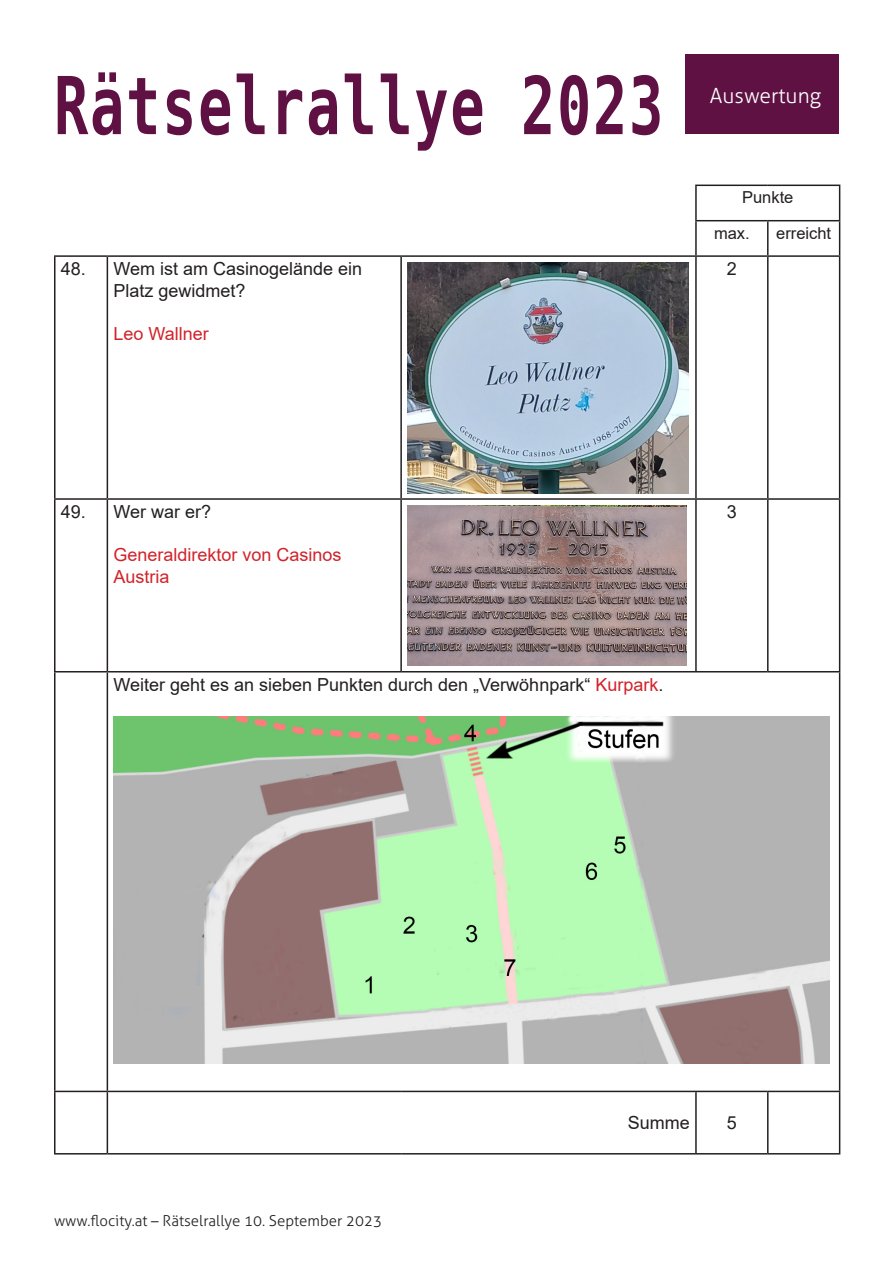
<style>
.page{position:relative;width:893px;height:1263px;background:#fff}
.page>*{position:absolute;margin:0;border:0;box-sizing:border-box;transform-origin:0 0}
.t1{font:700 79.8px "DejaVu Sans Mono";letter-spacing:.03em;color:#5f1143;scale:.71 1}
.t2{font:300 21px "Aller";color:#fff}
.t3{font:18px/21.6px "Arial";color:#231f20}
.t4{font:18px/21.6px "Arial";color:#d1232a}
.t5{font:16.5px "Arial";color:#231f20}
.t6{font:300 15px "Aller";color:#231f20}
.s1{color:#d1232a}
</style>
<div class="page">
<div style="left:686px;top:54px;width:153px;height:80px;background:#5f1143"></div>
<hr style="left:695px;top:185px;width:73px;height:1px;background:#231f20">
<hr style="left:695px;top:186px;width:2px;height:34px;background:#231f20">
<hr style="left:768px;top:185px;width:72px;height:1px;background:#231f20">
<hr style="left:839px;top:186px;width:1px;height:34px;background:#231f20">
<hr style="left:695px;top:220px;width:73px;height:1px;background:#231f20">
<hr style="left:695px;top:221px;width:2px;height:34px;background:#231f20">
<hr style="left:768px;top:220px;width:72px;height:1px;background:#231f20">
<hr style="left:767px;top:221px;width:1px;height:34px;background:#231f20">
<hr style="left:839px;top:221px;width:1px;height:34px;background:#231f20">
<hr style="left:107px;top:257px;width:1px;height:241px;background:#231f20">
<hr style="left:400px;top:257px;width:2px;height:241px;background:#231f20">
<hr style="left:695px;top:257px;width:2px;height:241px;background:#231f20">
<hr style="left:767px;top:257px;width:1px;height:241px;background:#231f20">
<hr style="left:107px;top:500px;width:1px;height:171px;background:#231f20">
<hr style="left:400px;top:500px;width:2px;height:171px;background:#231f20">
<hr style="left:695px;top:500px;width:2px;height:171px;background:#231f20">
<hr style="left:767px;top:500px;width:1px;height:171px;background:#231f20">
<hr style="left:107px;top:672px;width:1px;height:419px;background:#231f20">
<hr style="left:54px;top:1091px;width:53px;height:1px;background:#231f20">
<hr style="left:54px;top:1092px;width:2px;height:61px;background:#231f20">
<hr style="left:107px;top:1091px;width:294px;height:1px;background:#231f20">
<hr style="left:107px;top:1092px;width:1px;height:61px;background:#231f20">
<hr style="left:401px;top:1091px;width:295px;height:1px;background:#231f20">
<hr style="left:696px;top:1091px;width:72px;height:1px;background:#231f20">
<hr style="left:695px;top:1092px;width:2px;height:61px;background:#231f20">
<hr style="left:768px;top:1091px;width:72px;height:1px;background:#231f20">
<hr style="left:767px;top:1092px;width:1px;height:61px;background:#231f20">
<hr style="left:839px;top:1092px;width:1px;height:61px;background:#231f20">
<hr style="left:54px;top:257px;width:2px;height:241px;background:#231f20">
<hr style="left:839px;top:257px;width:1px;height:241px;background:#231f20">
<hr style="left:54px;top:498px;width:53px;height:2px;background:#231f20">
<hr style="left:54px;top:500px;width:2px;height:171px;background:#231f20">
<hr style="left:107px;top:498px;width:294px;height:2px;background:#231f20">
<hr style="left:401px;top:498px;width:295px;height:2px;background:#231f20">
<hr style="left:696px;top:498px;width:72px;height:2px;background:#231f20">
<hr style="left:768px;top:498px;width:72px;height:2px;background:#231f20">
<hr style="left:839px;top:500px;width:1px;height:171px;background:#231f20">
<hr style="left:54px;top:671px;width:53px;height:1px;background:#231f20">
<hr style="left:54px;top:672px;width:2px;height:419px;background:#231f20">
<hr style="left:107px;top:671px;width:294px;height:1px;background:#231f20">
<hr style="left:401px;top:671px;width:295px;height:1px;background:#231f20">
<hr style="left:696px;top:671px;width:72px;height:1px;background:#231f20">
<hr style="left:768px;top:671px;width:72px;height:1px;background:#231f20">
<hr style="left:839px;top:672px;width:1px;height:419px;background:#231f20">
<hr style="left:54px;top:1153px;width:53px;height:1px;background:#231f20">
<hr style="left:107px;top:1153px;width:294px;height:1px;background:#231f20">
<hr style="left:401px;top:1153px;width:295px;height:1px;background:#231f20">
<hr style="left:696px;top:1153px;width:72px;height:1px;background:#231f20">
<hr style="left:768px;top:1153px;width:72px;height:1px;background:#231f20">
<hr style="left:54px;top:255px;width:53px;height:2px;background:#231f20">
<hr style="left:107px;top:255px;width:294px;height:2px;background:#231f20">
<hr style="left:401px;top:255px;width:295px;height:2px;background:#231f20">
<hr style="left:696px;top:255px;width:72px;height:2px;background:#231f20">
<hr style="left:768px;top:255px;width:72px;height:2px;background:#231f20">
<img style="left:407px;top:262px;width:282px;height:231px">
<img style="left:407px;top:505px;width:280px;height:161px">
<img style="left:113px;top:716px;width:716px;height:348px">
<h1 class="t1" style="left:54px;top:50px;width:860px">Rätselrallye 2023</h1>
<p class="t3" style="left:61px;top:258px;width:27px">48.</p>
<p class="t3" style="left:113px;top:258px;width:250px">Wem ist am Casinogelände ein<br>Platz gewidmet?</p>
<p class="t4" style="left:113px;top:323px;width:97px">Leo Wallner</p>
<p class="t2" style="left:710px;top:83px;width:113px">Auswertung</p>
<p class="t5" style="left:742px;top:186px;width:53px">Punkte</p>
<p class="t5" style="left:714px;top:222px;width:37px">max.</p>
<p class="t5" style="left:776px;top:222px;width:57px">erreicht</p>
<p class="t3" style="left:727px;top:258px;width:12px">2</p>
<p class="t3" style="left:61px;top:501px;width:27px">49.</p>
<p class="t3" style="left:113px;top:501px;width:99px">Wer war er?</p>
<p class="t4" style="left:113px;top:544px;width:230px">Generaldirektor von Casinos<br>Austria</p>
<p class="t3" style="left:113px;top:674px;width:551px">Weiter geht es an sieben Punkten durch den „Verwöhnpark“ <span class="s1">Kurpark</span>.</p>
<p class="t3" style="left:727px;top:501px;width:12px">3</p>
<p class="t6" style="left:54px;top:1212px;width:330px">www.flocity.at – Rätselrallye 10. September 2023</p>
<p class="t3" style="left:628px;top:1112px;width:64px">Summe</p>
<p class="t3" style="left:727px;top:1112px;width:12px">5</p>
</div>
